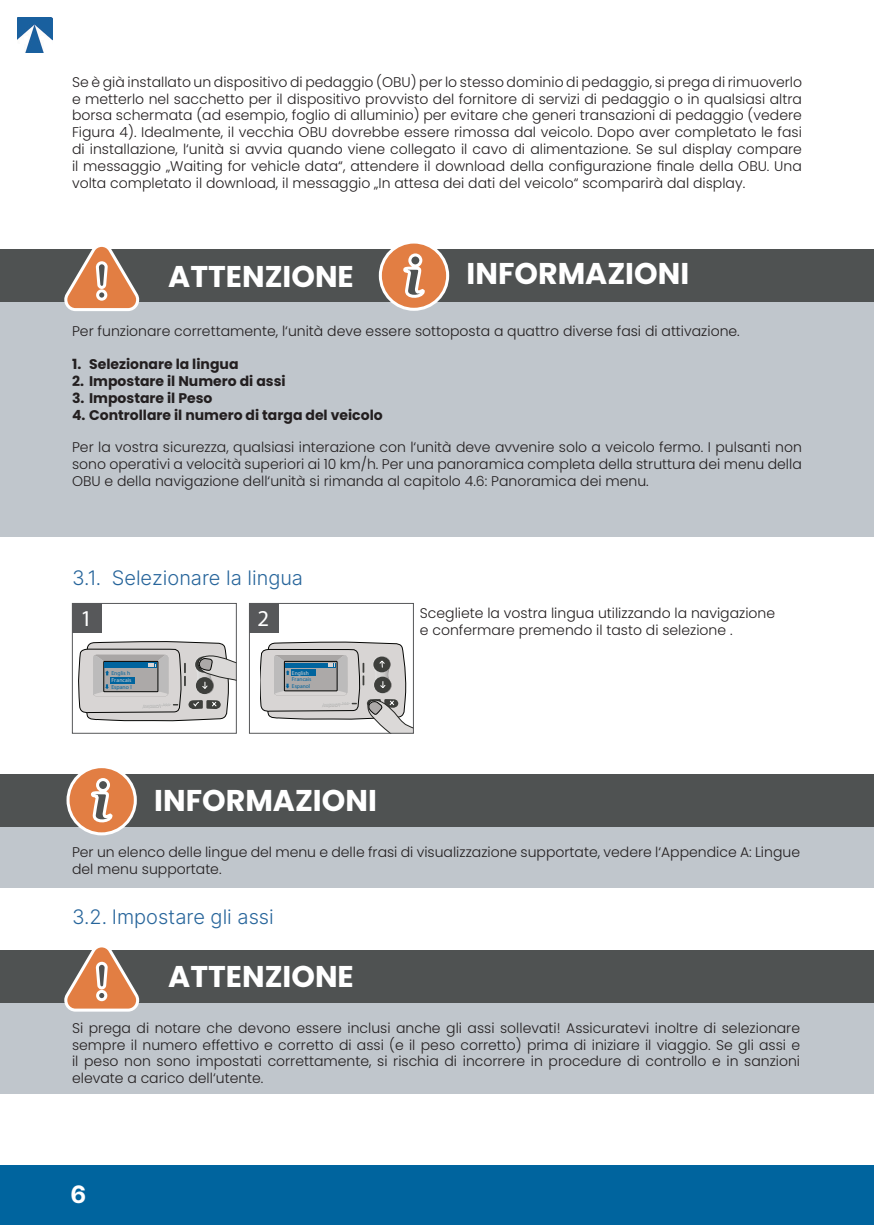
<style>
.page{position:relative;width:874px;height:1225px;background:#fff}
.page>*{position:absolute;margin:0;border:0;box-sizing:border-box;transform-origin:0 0}
.t1{font:700 30px "Poppins";color:#fff}
.t2{font:700 24px "Inter";color:#fff}
.t3{font:22.8px "Myriad Pro";color:#fff}
.t4{font:300 20px "Inter";color:#27659b}
.t5{font:300 14px/16.8px "Poppins";color:#231f20;text-align:justify}
.t6{font:700 14px "Poppins";color:#231f20}
.t7{font:5.8px "Myriad Pro";color:#00649e}
.t8{font:5.8px "Myriad Pro";color:#d8d5d4}
.t9{font:5.6px/6.6px "Myriad Pro";color:#00649e}
.t10{font:5.6px "Myriad Pro";color:#d8d5d4}
</style>
<div class="page">
<div style="left:0;top:1165px;width:873px;height:60px;background:#00649e"></div>
<hr style="left:873px;top:1165px;width:1px;height:60px;background:#00649e">
<img style="left:17px;top:17px;width:35px;height:35px">
<div style="left:0;top:249px;width:873px;height:287px;background:#c0c6cc"></div>
<div style="left:0;top:249px;width:873px;height:53px;background:#4f5252"></div>
<svg style="left:64px;top:246px;width:76px;height:65px"></svg>
<svg style="left:378px;top:243px;width:72px;height:68px"></svg>
<svg style="left:260px;top:641px;width:151px;height:90px"></svg>
<div style="left:249px;top:603px;width:164px;height:130px;border:1px solid #57585a"></div>
<div style="left:249px;top:603px;width:30px;height:30px;background:#57585a"></div>
<div style="left:72px;top:603px;width:30px;height:30px;background:#57585a"></div>
<svg style="left:79px;top:641px;width:155px;height:80px;background:#b7b7b8"></svg>
<div style="left:110px;top:676px;width:25px;height:7px;background:#00649e"></div>
<div style="left:72px;top:603px;width:164px;height:130px;border:1px solid #57585a"></div>
<div style="left:0;top:774px;width:873px;height:114px;background:#c0c6cc"></div>
<div style="left:0;top:774px;width:873px;height:52px;background:#4f5252"></div>
<svg style="left:65px;top:768px;width:73px;height:68px"></svg>
<div style="left:0;top:950px;width:873px;height:143px;background:#c0c6cc"></div>
<div style="left:0;top:950px;width:873px;height:52px;background:#4f5252"></div>
<hr style="left:873px;top:444px;width:1px;height:53px;background:#4f5252">
<svg style="left:61px;top:947px;width:81px;height:65px"></svg>
<p class="t5" style="left:72px;top:73px;width:731px">Se è già installato un dispositivo di pedaggio (OBU) per lo stesso dominio di pedaggio, si prega di rimuoverlo e metterlo nel sacchetto per il dispositivo provvisto del fornitore di servizi di pedaggio o in qualsiasi altra borsa schermata (ad esempio, foglio di alluminio) per evitare che generi transazioni di pedaggio (vedere Figura 4). Idealmente, il vecchia OBU dovrebbe essere rimossa dal veicolo. Dopo aver completato le fasi di installazione, l‘unità si avvia quando viene collegato il cavo di alimentazione. Se sul display compare il messaggio „Waiting for vehicle data“, attendere il download della configurazione finale della OBU. Una volta completato il download, il messaggio „In attesa dei dati del veicolo“ scomparirà dal display.</p>
<h1 class="t1" style="left:466px;top:256px;width:224px">INFORMAZIONI</h1>
<h1 class="t1" style="left:168px;top:259px;width:187px">ATTENZIONE</h1>
<p class="t5" style="left:72px;top:323px;width:669px">Per funzionare correttamente, l‘unità deve essere sottoposta a quattro diverse fasi di attivazione.</p>
<p class="t6" style="left:72px;top:356px;width:168px">1. Selezionare la lingua</p>
<p class="t6" style="left:72px;top:373px;width:215px">2. Impostare il Numero di assi</p>
<p class="t6" style="left:72px;top:390px;width:142px">3. Impostare il Peso</p>
<p class="t6" style="left:72px;top:407px;width:312px">4. Controllare il numero di targa del veicolo</p>
<p class="t5" style="left:72px;top:439px;width:731px">Per la vostra sicurezza, qualsiasi interazione con l‘unità deve avvenire solo a veicolo fermo. I pulsanti non sono operativi a velocità superiori ai 10 km/h. Per una panoramica completa della struttura dei menu della OBU e della navigazione dell‘unità si rimanda al capitolo 4.6: Panoramica dei menu.</p>
<h3 class="t4" style="left:72px;top:563px;width:232px">3.1. Selezionare la lingua</h3>
<h3 class="t3" style="left:80px;top:604px;width:13px">1</h3>
<h3 class="t3" style="left:257px;top:604px;width:13px">2</h3>
<p class="t7" style="left:111px;top:669px;width:20px">Englis h</p>
<p class="t8" style="left:111px;top:676px;width:22px">Francais</p>
<p class="t7" style="left:111px;top:683px;width:22px">Espano l</p>
<p class="t10" style="left:292px;top:669px;width:18px">English</p>
<p class="t9" style="left:292px;top:676px;width:21px">Francais<br>Espanol</p>
<p class="t5" style="left:420px;top:604px;width:356px">Scegliete la vostra lingua utilizzando la navigazione e confermare premendo il tasto di selezione .</p>
<h1 class="t1" style="left:154px;top:783px;width:224px">INFORMAZIONI</h1>
<p class="t5" style="left:72px;top:843px;width:729px">Per un elenco delle lingue del menu e delle frasi di visualizzazione supportate, vedere l‘Appendice A: Lingue del menu supportate.</p>
<h3 class="t4" style="left:72px;top:901px;width:203px">3.2. Impostare gli assi</h3>
<h1 class="t1" style="left:168px;top:959px;width:187px">ATTENZIONE</h1>
<p class="t5" style="left:72px;top:1019px;width:729px">Si prega di notare che devono essere inclusi anche gli assi sollevati! Assicuratevi inoltre di selezionare sempre il numero effettivo e corretto di assi (e il peso corretto) prima di iniziare il viaggio. Se gli assi e il peso non sono impostati correttamente, si rischia di incorrere in procedure di controllo e in sanzioni elevate a carico dell‘utente.</p>
<h2 class="t2" style="left:70px;top:1176px;width:17px">6</h2>
</div>
